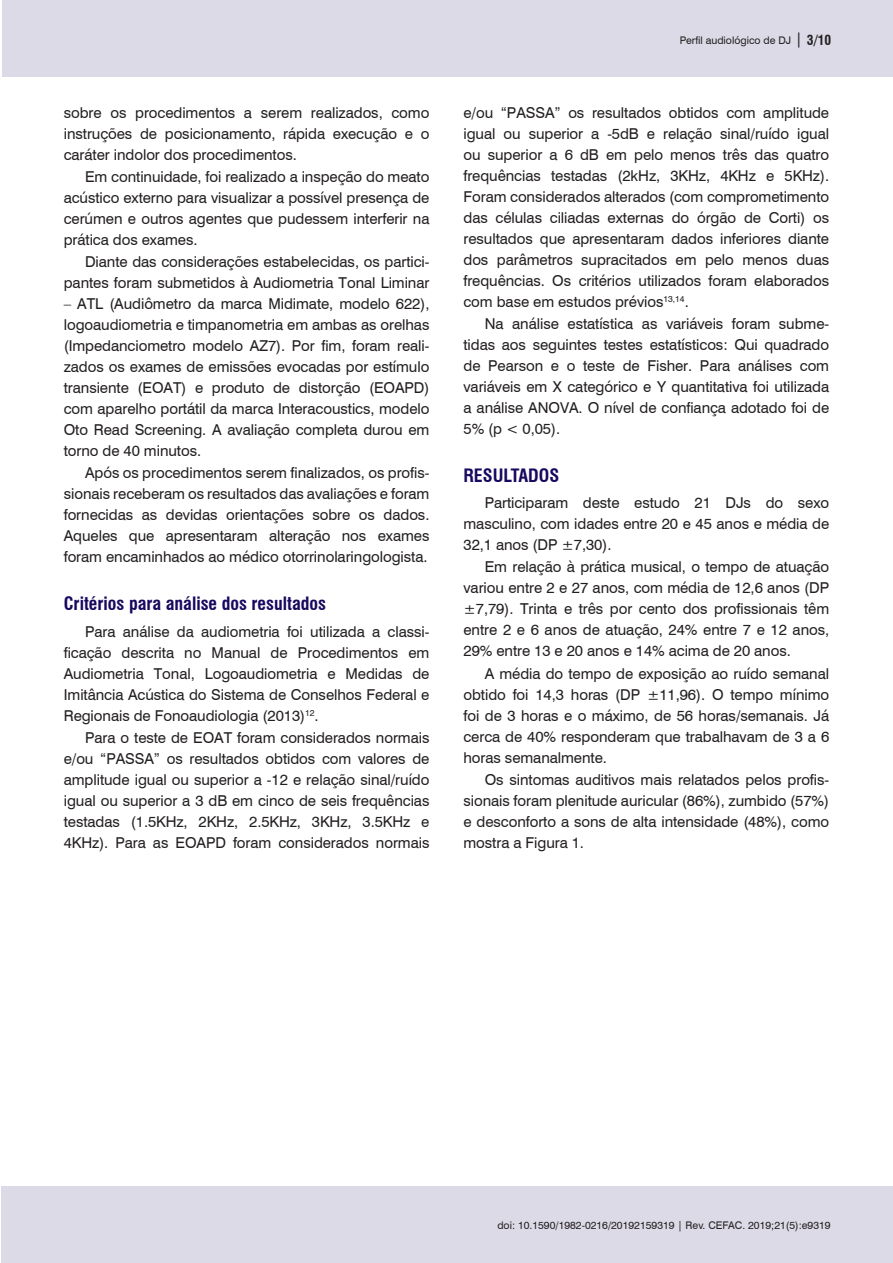
<style>
.page{position:relative;width:893px;height:1263px;background:#fff}
.page>*{position:absolute;margin:0;border:0;box-sizing:border-box;transform-origin:0 0}
.Nivel_2{font:700 condensed 18px "Swiss 721 BT";color:#18085f}
.Nivel_1{font:700 condensed 18px "Swiss 721 BT";color:#18085f}
.Corpo_do_texto{font:15px/21px "Swiss 721 BT";letter-spacing:-.005em;color:#231f20;text-align:justify}
.t1{font:10.5px "Swiss 721 BT";color:#231f20}
.s1{font-size:15px}
.s2{font-weight:700;font-stretch:condensed;font-size:13.5px}
</style>
<div class="page">
<div style="left:1px;top:1186px;width:892px;height:77px;background:#dcdae7"></div>
<div style="left:2px;top:0;width:891px;height:77px;background:#dcdae7"></div>
<p class="Corpo_do_texto" style="left:64px;top:101px;width:367px">sobre os procedimentos a serem realizados, como instruções de posicionamento, rápida execução e o caráter indolor dos procedimentos.</p>
<p class="Corpo_do_texto" style="left:64px;top:165px;width:367px;text-indent:21px">Em continuidade, foi realizado a inspeção do meato acústico externo para visualizar a possível presença de cerúmen e outros agentes que pudessem interferir na prática dos exames.</p>
<p class="Corpo_do_texto" style="left:64px;top:250px;width:367px;text-align:right">Diante das considerações estabelecidas, os partici&shy;pantes foram submetidos à Audiometria Tonal Liminar</p>
<p class="Corpo_do_texto" style="left:64px;top:292px;width:367px">– ATL (Audiômetro da marca Midimate, modelo 622), logoaudiometria e timpanometria em ambas as orelhas (Impedanciometro modelo AZ7). Por fim, foram reali&shy;zados os exames de emissões evocadas por estímulo transiente (EOAT) e produto de distorção (EOAPD) com aparelho portátil da marca Interacoustics, modelo Oto Read Screening. A avaliação completa durou em torno de 40 minutos.</p>
<p class="Corpo_do_texto" style="left:64px;top:462px;width:367px;text-indent:21px">Após os procedimentos serem finalizados, os profis&shy;sionais receberam os resultados das avaliações e foram fornecidas as devidas orientações sobre os dados.<br>Aqueles que apresentaram alteração nos exames foram encaminhados ao médico otorrinolaringologista.</p>
<p class="Nivel_2" style="left:64px;top:593px;width:264px">Critérios para análise dos resultados</p>
<p class="Corpo_do_texto" style="left:64px;top:620px;width:367px;text-indent:21px">Para análise da audiometria foi utilizada a classi&shy;ficação descrita no Manual de Procedimentos em Audiometria Tonal, Logoaudiometria e Medidas de Imitância Acústica do Sistema de Conselhos Federal e Regionais de Fonoaudiologia (2013)<sup>12</sup>.</p>
<p class="Corpo_do_texto" style="left:64px;top:726px;width:367px;text-indent:21px">Para o teste de EOAT foram considerados normais e/ou “PASSA” os resultados obtidos com valores de amplitude igual ou superior a -12 e relação sinal/ruído igual ou superior a 3 dB em cinco de seis frequências testadas (1.5KHz, 2KHz, 2.5KHz, 3KHz, 3.5KHz e 4KHz). Para as EOAPD foram considerados normais</p>
<p class="t1" style="left:680px;top:33px;width:153px">Perfil audiológico de DJ <span class="s1">|</span> <span class="s2">3/10</span></p>
<p class="Corpo_do_texto" style="left:463px;top:101px;width:367px">e/ou “PASSA” os resultados obtidos com amplitude igual ou superior a -5dB e relação sinal/ruído igual ou superior a 6 dB em pelo menos três das quatro frequências testadas (2kHz, 3KHz, 4KHz e 5KHz).<br>Foram considerados alterados (com comprometimento das células ciliadas externas do órgão de Corti) os resultados que apresentaram dados inferiores diante dos parâmetros supracitados em pelo menos duas frequências. Os critérios utilizados foram elaborados com base em estudos prévios<sup>13,14</sup>.</p>
<p class="Corpo_do_texto" style="left:463px;top:312px;width:367px;text-indent:21px">Na análise estatística as variáveis foram subme&shy;tidas aos seguintes testes estatísticos: Qui quadrado de Pearson e o teste de Fisher. Para análises com variáveis em X categórico e Y quantitativa foi utilizada a análise ANOVA. O nível de confiança adotado foi de 5% (p &lt; 0,05).</p>
<p class="Nivel_1" style="left:463px;top:465px;width:97px">RESULTADOS</p>
<p class="Corpo_do_texto" style="left:463px;top:492px;width:367px;text-indent:21px">Participaram deste estudo 21 DJs do sexo masculino, com idades entre 20 e 45 anos e média de 32,1 anos (DP ±7,30).</p>
<p class="Corpo_do_texto" style="left:463px;top:556px;width:367px;text-indent:21px">Em relação à prática musical, o tempo de atuação variou entre 2 e 27 anos, com média de 12,6 anos (DP ±7,79). Trinta e três por cento dos profissionais têm entre 2 e 6 anos de atuação, 24% entre 7 e 12 anos, 29% entre 13 e 20 anos e 14% acima de 20 anos.</p>
<p class="Corpo_do_texto" style="left:463px;top:662px;width:367px;text-indent:21px">A média do tempo de exposição ao ruído semanal obtido foi 14,3 horas (DP ±11,96). O tempo mínimo foi de 3 horas e o máximo, de 56 horas/semanais. Já cerca de 40% responderam que trabalhavam de 3 a 6 horas semanalmente.</p>
<p class="Corpo_do_texto" style="left:463px;top:768px;width:367px;text-indent:21px">Os sintomas auditivos mais relatados pelos profis&shy;sionais foram plenitude auricular (86%), zumbido (57%) e desconforto a sons de alta intensidade (48%), como mostra a Figura 1.</p>
<p class="t1" style="left:497px;top:1218px;width:335px">doi: 10.1590/1982-0216/20192159319 | Rev. CEFAC. 2019;21(5):e9319</p>
</div>
